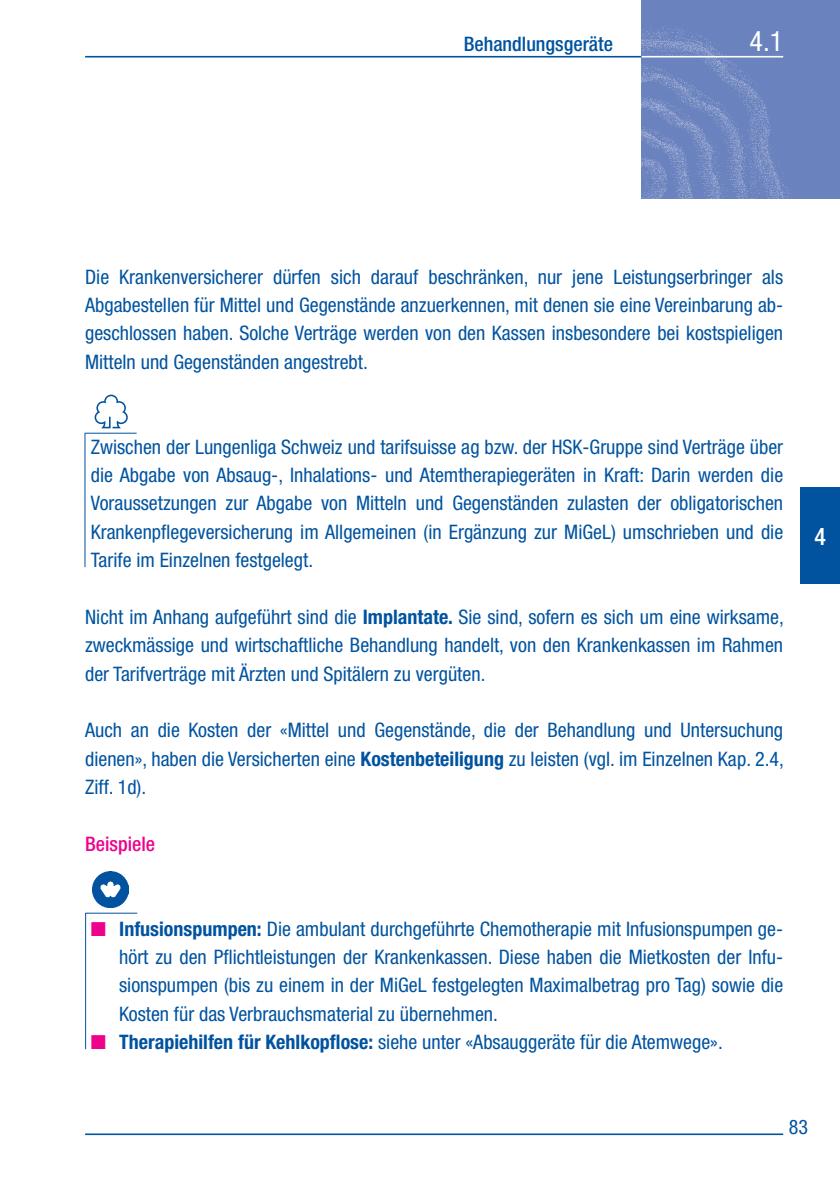
<style>
.page{position:relative;width:840px;height:1191px;background:#fff}
.page>*{position:absolute;margin:0;border:0;box-sizing:border-box;transform-origin:0 0}
.t1{font:condensed 28px "Helvetica Neue LT Std";color:#fff}
.t2{font:500 condensed 24px "Helvetica Neue LT Std";color:#fff}
.t3{font:condensed 20px/28.4px "Helvetica Neue LT Std";color:#0153a0;text-align:justify}
.t4{font:500 condensed 20px "Helvetica Neue LT Std";color:#0153a0}
.t5{font:500 condensed 20px "Helvetica Neue LT Std";color:#ed028c}
.s1{font-weight:700}
.s2{color:#ed028c}
</style>
<div class="page">
<img style="left:641px;top:0;width:198px;height:198px">
<hr style="left:641px;top:56px;width:141px;height:1px;background:#fff">
<hr style="left:85px;top:56px;width:556px;height:1px;background:#0153a0">
<hr style="left:85px;top:1133px;width:697px;height:2px;background:#0153a0">
<div style="left:799px;top:488px;width:40px;height:96px;background:#0153a0"></div>
<hr style="left:85px;top:433px;width:1px;height:134px;background:#0153a0">
<svg style="left:95px;top:394px;width:33px;height:34px"></svg>
<hr style="left:85px;top:433px;width:51px;height:1px;background:#0153a0">
<hr style="left:85px;top:913px;width:1px;height:136px;background:#0153a0">
<hr style="left:85px;top:913px;width:52px;height:1px;background:#0153a0">
<img style="left:93px;top:872px;width:35px;height:35px">
<p class="t4" style="left:463px;top:32px;width:151px">Behandlungsgeräte</p>
<h1 class="t1" style="left:749px;top:25px;width:35px">4.1</h1>
<p class="t3" style="left:85px;top:262px;width:699px">Die Krankenversicherer dürfen sich darauf beschränken, nur jene Leistungserbringer als Abgabestellen für Mittel und Gegenstände anzuerkennen, mit denen sie eine Vereinbarung ab&shy;geschlossen haben. Solche Verträge werden von den Kassen insbesondere bei kostspieligen Mitteln und Gegenständen angestrebt.</p>
<p class="t3" style="left:91px;top:432px;width:693px">Zwischen der Lungenliga Schweiz und tarifsuisse ag bzw. der HSK-Gruppe sind Verträge über die Abgabe von Absaug-, Inhalations- und Atemtherapiegeräten in Kraft: Darin werden die Voraussetzungen zur Abgabe von Mitteln und Gegenständen zulasten der obligatorischen Krankenpflegeversicherung im Allgemeinen (in Ergänzung zur MiGeL) umschrieben und die Tarife im Einzelnen festgelegt.</p>
<p class="t3" style="left:85px;top:602px;width:700px">Nicht im Anhang aufgeführt sind die <span class="s1">Implantate.</span> Sie sind, sofern es sich um eine wirksame, zweckmässige und wirtschaftliche Behandlung handelt, von den Krankenkassen im Rahmen der Tarifverträge mit Ärzten und Spitälern zu vergüten.</p>
<p class="t3" style="left:85px;top:716px;width:700px">Auch an die Kosten der «Mittel und Gegenstände, die der Behandlung und Untersuchung dienen», haben die Versicherten eine <span class="s1">Kostenbeteiligung</span> zu leisten (vgl. im Einzelnen Kap. 2.4, Ziff. 1d).</p>
<p class="t5" style="left:85px;top:831px;width:71px">Beispiele</p>
<p class="t3" style="left:119px;top:914px;width:665px;text-indent:-28px"><span class="s2">■</span> <span class="s1">Infusionspumpen:</span> Die ambulant durchgeführte Chemotherapie mit Infusionspumpen ge&shy;hört zu den Pflichtleistungen der Krankenkassen. Diese haben die Mietkosten der Infu&shy;sionspumpen (bis zu einem in der MiGeL festgelegten Maximalbetrag pro Tag) sowie die Kosten für das Verbrauchsmaterial zu übernehmen.</p>
<p class="t3" style="left:91px;top:1027px;width:633px"><span class="s2">■</span> <span class="s1">Therapiehilfen für Kehlkopflose:</span> siehe unter «Absauggeräte für die Atemwege».</p>
<p class="t2" style="left:813px;top:521px;width:13px">4</p>
<p class="t3" style="left:788px;top:1112px;width:21px">83</p>
</div>
